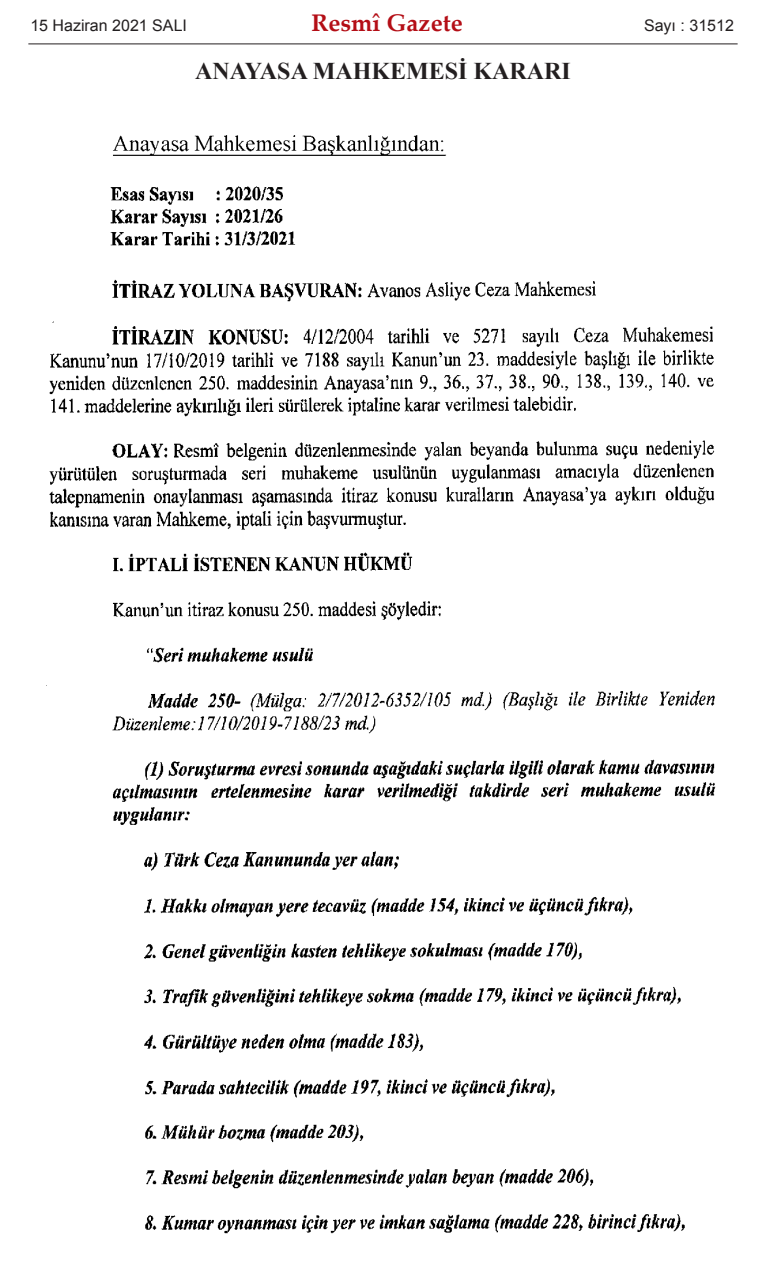
<style>
.page{position:relative;width:766px;height:1265px;background:#fff}
.page>*{position:absolute;margin:0;border:0;box-sizing:border-box;transform-origin:0 0}
.t1{font:700 24px "Times New Roman";color:#231f20}
.t2{font:700 24px "Palatino Linotype";color:#b40e16}
.t3{font:16px "Arial";color:#231f20}
</style>
<div class="page">
<img style="left:46px;top:135px;width:670px;height:1099px">
<hr style="left:28px;top:44px;width:709px;height:1px;background:#231f20">
<p class="t3" style="left:30px;top:16px;width:158px">15 Haziran 2021 SALI</p>
<h1 class="t2" style="left:311px;top:13px;width:153px">Resmî Gazete</h1>
<p class="t3" style="left:643px;top:16px;width:91px">Sayı : 31512</p>
<h1 class="t1" style="left:195px;top:57px;width:377px">ANAYASA MAHKEMESİ KARARI</h1>
</div>
